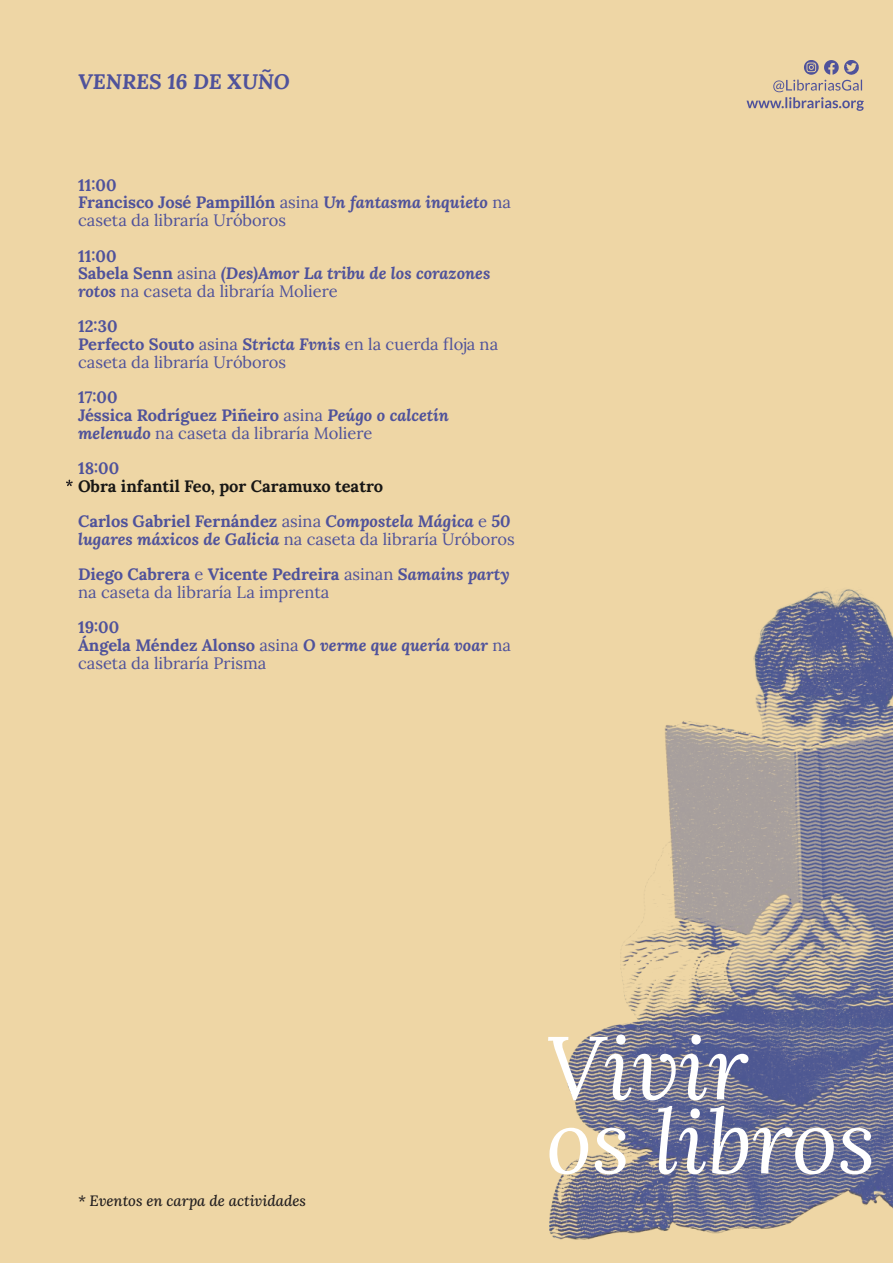
<style>
.page{position:relative;width:893px;height:1263px;background:#eed6a5}
.page>*{position:absolute;margin:0;border:0;box-sizing:border-box;transform-origin:0 0}
.t1{font:italic 700 21px "Lora";color:#4f529b}
.t2{font:16.5px/17.7px "Lora";color:#4f529b}
.t3{font:italic 700 16.5px/17.7px "Lora";color:#4f529b}
.t4{font:700 16.5px/35.4px "Lora";color:#181715}
.t5{font:700 16.5px "Lora";color:#4f529b}
.t6{font:italic 500 15px "Lora";color:#231f20}
.s1{font-weight:700}
.s2{font-weight:700;font-style:italic}
.s3{font-style:normal}
.s4{font-weight:400;font-style:normal}
.s5{color:#4f529b}
.s6{font-weight:400;color:#4f529b}
.s7{font-style:italic;color:#4f529b}
</style>
<div class="page">
<svg style="left:746px;top:60px;width:118px;height:51px"></svg>
<img style="left:549px;top:589px;width:344px;height:650px">
<svg style="left:548px;top:1034px;width:200px;height:66px;background:#9f9eac"></svg>
<svg style="left:549px;top:1106px;width:322px;height:68px;background:#9f9eac"></svg>
<svg style="left:66px;top:480px;width:7px;height:6px"></svg>
<p class="t1" style="left:78px;top:67px;width:213px">VENRES 16 DE XUÑO</p>
<p class="t2" style="left:78px;top:176px;width:435px"><span class="s1">11:00<br>Francisco José Pampillón</span> asina <span class="s2">Un fantasma inquieto</span> na caseta da libraría Uróboros</p>
<p class="t3" style="left:78px;top:246px;width:414px"><span class="s3">11:00<br>Sabela Senn</span> <span class="s4">asina</span> (Des)Amor La tribu de los corazones rotos <span class="s4">na caseta da libraría Moliere</span></p>
<p class="t2" style="left:78px;top:317px;width:422px"><span class="s1">12:30<br>Perfecto Souto</span> asina <span class="s2">Stricta Fvnis</span> en la cuerda floja na caseta da libraría Uróboros</p>
<p class="t2" style="left:78px;top:388px;width:372px"><span class="s1">17:00<br>Jéssica Rodríguez Piñeiro</span> asina <span class="s2">Peúgo o calcetín melenudo</span> na caseta da libraría Moliere</p>
<p class="t5" style="left:78px;top:457px;width:43px">18:00</p>
<p class="t4" style="left:78px;top:468px;width:434px">Obra infantil Feo, por Caramuxo teatro<br><span class="s5">Carlos Gabriel Fernández</span> <span class="s6">asina</span> <span class="s7">Compostela Mágica</span> <span class="s6">e</span> <span class="s7">50</span></p>
<p class="t3" style="left:78px;top:521px;width:438px;line-height:35.4px">lugares máxicos de Galicia <span class="s4">na caseta da libraría Uróboros<br></span><span class="s3">Diego Cabrera</span> <span class="s4">e</span> <span class="s3">Vicente Pedreira</span> <span class="s4">asinan</span> Samains party</p>
<p class="t2" style="left:78px;top:583px;width:253px">na caseta da libraría La imprenta</p>
<p class="t2" style="left:78px;top:618px;width:434px"><span class="s1">19:00<br>Ángela Méndez Alonso</span> asina <span class="s2">O verme que quería voar</span> na caseta da libraría Prisma</p>
<p class="t6" style="left:78px;top:1190px;width:229px">* Eventos en carpa de actividades</p>
</div>
